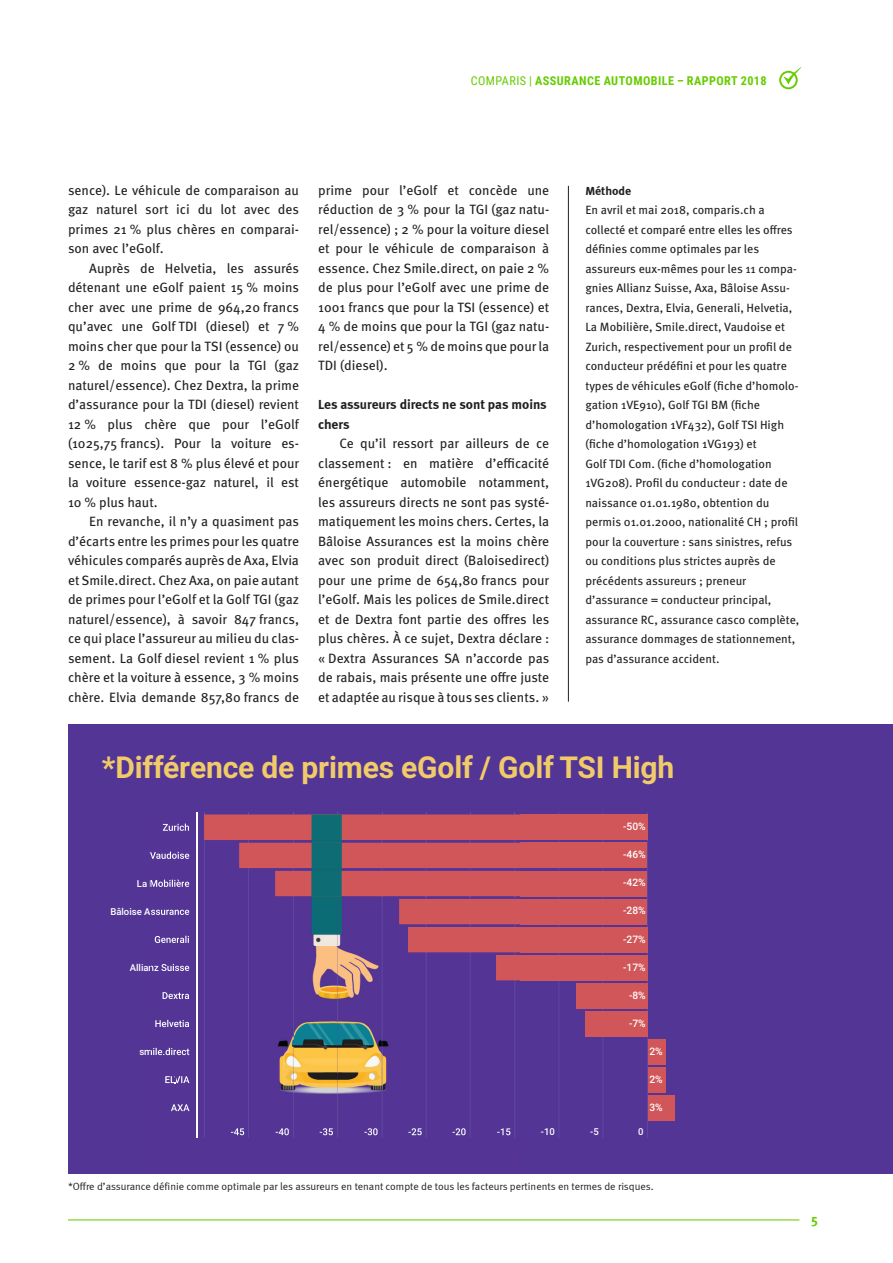
<style>
.page{position:relative;width:893px;height:1263px;background:#fff}
.page>*{position:absolute;margin:0;border:0;box-sizing:border-box;transform-origin:0 0}
.t1{font:700 30.3px "Roboto";letter-spacing:-.005em;color:#f1cb6a}
.Grundtext{font:13.5px/19.5px "Meta Pro";color:#231f20;text-align:justify}
.Untertitel{font:700 13.5px/19.5px "Meta";color:#231f20}
.t2{font:700 13.5px "Meta";color:#6c0}
.t3{font:700 12.15px "Roboto Condensed";letter-spacing:.035em;color:#6c0}
.Methodik{font:12px/19.5px "Meta Pro";color:#231f20}
.Bildlegende{font:10.5px "Meta Normal";color:#231f20}
.t4{font:500 10.35px "Roboto";color:#fff}
.t5{font:500 9.6px "Roboto";color:#fff}
.s1{font-weight:400}
.s2{font-family:"Meta";font-weight:700}
</style>
<div class="page">
<svg style="left:779px;top:67px;width:23px;height:22px"></svg>
<hr style="left:68px;top:1219px;width:731px;height:1px;background:#6c0">
<div style="left:68px;top:725px;width:825px;height:449px;background:#533595"></div>
<hr style="left:196px;top:812px;width:2px;height:326px;background:#fff">
<svg style="left:647px;top:812px;width:1px;height:326px"></svg>
<hr style="left:602px;top:980px;width:1px;height:158px;background:#654ea0">
<hr style="left:558px;top:980px;width:1px;height:158px;background:#654ea0">
<div style="left:204px;top:815px;width:443px;height:25px;background:#d15659"></div>
<div style="left:239px;top:843px;width:408px;height:25px;background:#d15659"></div>
<div style="left:275px;top:871px;width:372px;height:25px;background:#d15659"></div>
<div style="left:399px;top:899px;width:248px;height:25px;background:#d15659"></div>
<div style="left:408px;top:927px;width:239px;height:25px;background:#d15659"></div>
<div style="left:496px;top:955px;width:151px;height:25px;background:#d15659"></div>
<div style="left:576px;top:983px;width:71px;height:25px;background:#d15659"></div>
<div style="left:585px;top:1011px;width:62px;height:25px;background:#d15659"></div>
<div style="left:648px;top:1039px;width:18px;height:25px;background:#d15659"></div>
<div style="left:648px;top:1067px;width:18px;height:25px;background:#d15659"></div>
<div style="left:648px;top:1095px;width:26px;height:25px;background:#d15659"></div>
<img style="left:154px;top:814px;width:366px;height:322px">
<svg style="left:163px;top:824px;width:5px;height:7px"></svg>
<img style="left:169px;top:823px;width:20px;height:8px">
<svg style="left:150px;top:852px;width:6px;height:7px"></svg>
<img style="left:156px;top:851px;width:33px;height:8px">
<img style="left:150px;top:880px;width:34px;height:7px">
<svg style="left:185px;top:882px;width:4px;height:5px"></svg>
<img style="left:152px;top:908px;width:17px;height:2px">
<img style="left:151px;top:910px;width:18px;height:5px">
<img style="left:169px;top:910px;width:20px;height:5px">
<img style="left:155px;top:936px;width:25px;height:7px">
<svg style="left:180px;top:936px;width:9px;height:7px"></svg>
<img style="left:150px;top:964px;width:11px;height:7px">
<img style="left:161px;top:964px;width:28px;height:7px">
<img style="left:163px;top:992px;width:21px;height:7px">
<svg style="left:185px;top:994px;width:4px;height:5px"></svg>
<img style="left:155px;top:1020px;width:19px;height:7px">
<img style="left:174px;top:1020px;width:15px;height:7px">
<img style="left:150px;top:1048px;width:26px;height:7px">
<svg style="left:177px;top:1049px;width:12px;height:6px"></svg>
<svg style="left:165px;top:1076px;width:24px;height:7px"></svg>
<img style="left:171px;top:1104px;width:18px;height:7px">
<img style="left:196px;top:814px;width:2px;height:322px">
<img style="left:514px;top:814px;width:1px;height:324px">
<img style="left:470px;top:814px;width:1px;height:324px">
<img style="left:426px;top:814px;width:1px;height:324px">
<img style="left:382px;top:814px;width:1px;height:324px">
<img style="left:337px;top:814px;width:1px;height:324px">
<img style="left:293px;top:814px;width:1px;height:324px">
<img style="left:248px;top:814px;width:1px;height:324px">
<img style="left:204px;top:814px;width:1px;height:324px">
<svg style="left:497px;top:1128px;width:13px;height:7px"></svg>
<img style="left:452px;top:1128px;width:14px;height:7px">
<img style="left:408px;top:1128px;width:14px;height:7px">
<img style="left:364px;top:1128px;width:14px;height:7px">
<svg style="left:320px;top:1128px;width:13px;height:7px"></svg>
<svg style="left:276px;top:1128px;width:13px;height:7px"></svg>
<svg style="left:231px;top:1128px;width:13px;height:7px"></svg>
<img style="left:204px;top:815px;width:316px;height:25px">
<img style="left:239px;top:843px;width:281px;height:25px">
<img style="left:275px;top:871px;width:245px;height:25px">
<img style="left:399px;top:899px;width:121px;height:25px">
<img style="left:408px;top:927px;width:112px;height:25px">
<img style="left:496px;top:955px;width:24px;height:25px">
<hr style="left:568px;top:186px;width:1px;height:516px;background:#231f20">
<p class="t3" style="left:471px;top:72px;width:297px"><span class="s1">COMPARIS |</span> ASSURANCE AUTOMOBILE – RAPPORT 2018</p>
<p class="Grundtext" style="left:68px;top:179px;width:233px">sence). Le véhicule de comparaison au gaz naturel sort ici du lot avec des primes 21 % plus chères en comparai&shy;son avec l’eGolf.</p>
<p class="Grundtext" style="left:68px;top:257px;width:233px;text-indent:21px">Auprès de Helvetia, les assurés détenant une eGolf paient 15 % moins cher avec une prime de 964,20 francs qu’avec une Golf TDI (diesel) et 7 % moins cher que pour la TSI (essence) ou 2 % de moins que pour la TGI (gaz naturel/essence). Chez Dextra, la prime d’assurance pour la TDI (diesel) revient 12 % plus chère que pour l’eGolf (1025,75 francs). Pour la voiture es&shy;sence, le tarif est 8 % plus élevé et pour la voiture essence-gaz naturel, il est 10 % plus haut.</p>
<p class="Grundtext" style="left:68px;top:511px;width:233px;text-indent:21px">En revanche, il n’y a quasiment pas d’écarts entre les primes pour les quatre véhicules comparés auprès de Axa, Elvia et Smile.direct. Chez Axa, on paie autant de primes pour l’eGolf et la Golf TGI (gaz naturel/essence), à savoir 847 francs, ce qui place l’assureur au milieu du clas&shy;sement. La Golf diesel revient 1 % plus chère et la voiture à essence, 3 % moins chère. Elvia demande 857,80 francs de</p>
<p class="Grundtext" style="left:318px;top:179px;width:233px">prime pour l’eGolf et concède une réduction de 3 % pour la TGI (gaz natu&shy;rel/essence) ; 2 % pour la voiture diesel et pour le véhicule de comparaison à essence. Chez Smile.direct, on paie 2 % de plus pour l’eGolf avec une prime de 1001 francs que pour la TSI (essence) et 4 % de moins que pour la TGI (gaz natu&shy;rel/essence) et 5 % de moins que pour la TDI (diesel).</p>
<p class="Untertitel" style="left:318px;top:394px;width:230px">Les assureurs directs ne sont pas moins chers</p>
<p class="Grundtext" style="left:318px;top:433px;width:233px;text-indent:21px">Ce qu’il ressort par ailleurs de ce classement : en matière d’efficacité énergétique automobile notamment, les assureurs directs ne sont pas systé&shy;matiquement les moins chers. Certes, la Bâloise Assurances est la moins chère avec son produit direct (Baloisedirect) pour une prime de 654,80 francs pour l’eGolf. Mais les polices de Smile.direct et de Dextra font partie des offres les plus chères. À ce sujet, Dextra déclare : « Dextra Assurances SA n’accorde pas de rabais, mais présente une offre juste et adaptée au risque à tous ses clients. »</p>
<p class="Methodik" style="left:585px;top:180px;width:216px"><span class="s2">Méthode<br></span>En avril et mai 2018, comparis.ch a collecté et comparé entre elles les offres définies comme optimales par les assureurs eux-mêmes pour les 11 compa&shy;gnies Allianz Suisse, Axa, Bâloise Assu&shy;rances, Dextra, Elvia, Generali, Helvetia, La Mobilière, Smile.direct, Vaudoise et Zurich, respectivement pour un profil de conducteur prédéfini et pour les quatre types de véhicules eGolf (fiche d’homolo&shy;gation 1VE910), Golf TGI BM (fiche d’homologation 1VF432), Golf TSI High (fiche d’homologation 1VG193) et<br>Golf TDI Com. (fiche d’homologation 1VG208). Profil du conducteur : date de naissance 01.01.1980, obtention du permis 01.01.2000, nationalité CH ; profil pour la couverture : sans sinistres, refus ou conditions plus strictes auprès de précédents assureurs ; preneur d’assurance = conducteur principal, assurance RC, assurance casco complète, assurance dommages de stationnement, pas d’assurance accident.</p>
<p class="t1" style="left:102px;top:746px;width:574px">*Différence de primes eGolf / Golf TSI High</p>
<p class="t5" style="left:110px;top:905px;width:81px">Bâloise Assurance</p>
<p class="t4" style="left:623px;top:819px;width:24px">-50%</p>
<p class="t4" style="left:623px;top:847px;width:24px">-46%</p>
<p class="t4" style="left:623px;top:875px;width:24px">-42%</p>
<p class="t4" style="left:623px;top:903px;width:24px">-28%</p>
<p class="t4" style="left:623px;top:931px;width:24px">-27%</p>
<p class="t4" style="left:623px;top:960px;width:24px">-17%</p>
<p class="t4" style="left:629px;top:988px;width:18px">-8%</p>
<p class="t4" style="left:629px;top:1016px;width:18px">-7%</p>
<p class="t4" style="left:649px;top:1044px;width:15px">2%</p>
<p class="t4" style="left:649px;top:1072px;width:15px">2%</p>
<p class="t4" style="left:649px;top:1100px;width:15px">3%</p>
<p class="t5" style="left:541px;top:1125px;width:15px">-10</p>
<p class="t5" style="left:590px;top:1125px;width:10px">-5</p>
<p class="t5" style="left:638px;top:1125px;width:7px">0</p>
<p class="Bildlegende" style="left:68px;top:1180px;width:587px">*Offre d’assurance définie comme optimale par les assureurs en tenant compte de tous les facteurs pertinents en termes de risques.</p>
<p class="t2" style="left:811px;top:1211px;width:8px">5</p>
</div>
